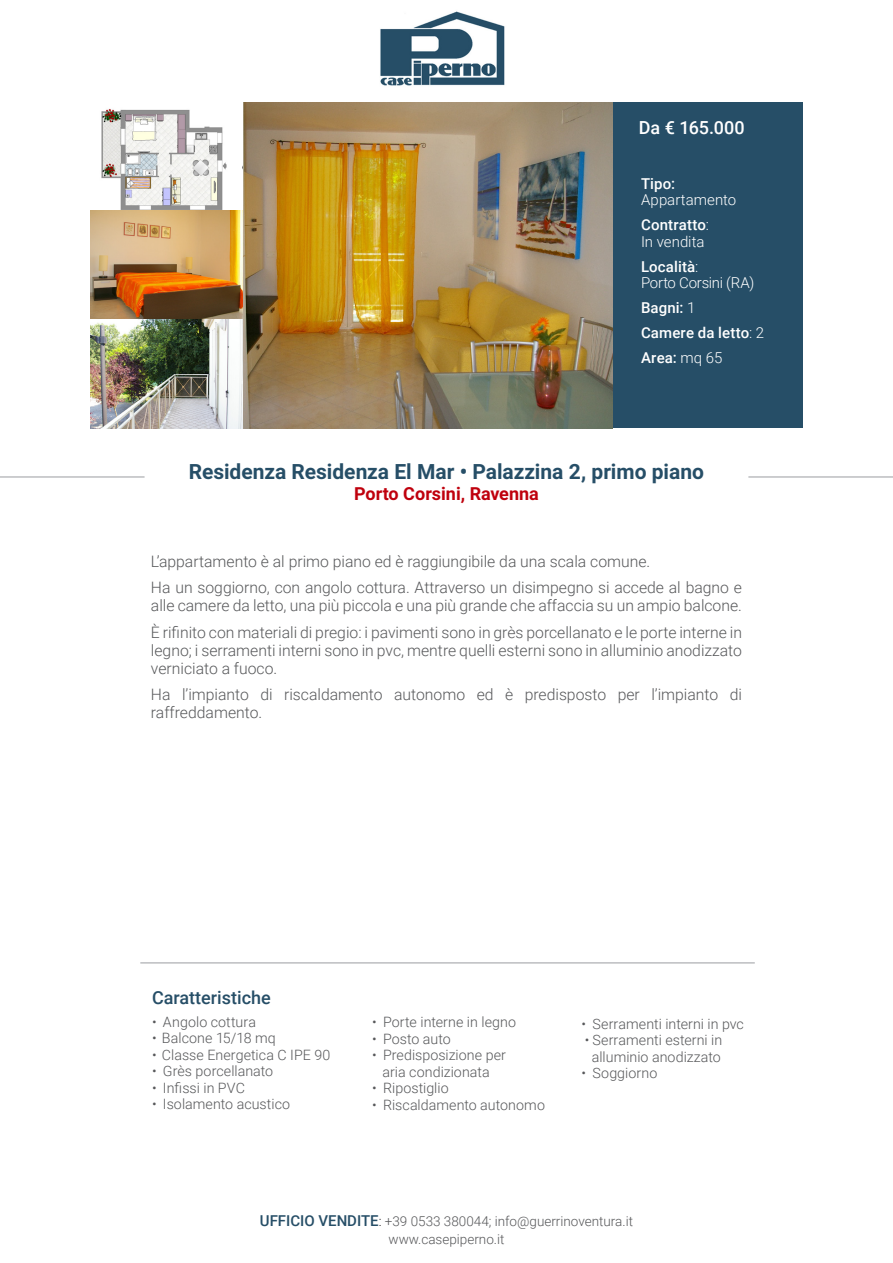
<style>
.page{position:relative;width:893px;height:1263px;background:#fff}
.page>*{position:absolute;margin:0;border:0;box-sizing:border-box;transform-origin:0 0}
.t1{font:700 21px "Roboto";color:#264e67}
.t2{font:700 18px "Roboto";color:#bf000d}
.t3{font:500 18px "Roboto";color:#264e67}
.t4{font:500 18px "Roboto";color:#fff}
.t5{font:300 15.75px/18px "Roboto";color:#57585a}
.t6{font:500 15px "Roboto";letter-spacing:.01em;color:#fff}
.t7{font:300 15px "Roboto";color:#fff}
.t8{font:300 14.25px "Roboto";letter-spacing:.005em;color:#57585a}
.t9{font:300 13.5px "Roboto";color:#57585a}
.s1{font-weight:300}
.s2{font-weight:500;font-size:15px;color:#264e67}
.s3{color:#231f20}
</style>
<div class="page">
<div style="left:611px;top:102px;width:192px;height:326px;background:#264e67"></div>
<img style="left:90px;top:102px;width:522px;height:326px">
<img style="left:380px;top:11px;width:125px;height:75px">
<hr style="left:0;top:476px;width:145px;height:2px;background:#bcbdc0">
<hr style="left:748px;top:476px;width:145px;height:2px;background:#bcbdc0">
<hr style="left:140px;top:962px;width:615px;height:2px;background:#bcbdc0">
<div style="left:230px;top:159px;width:12px;height:13px;background:#fff"></div>
<p class="t4" style="left:639px;top:115px;width:107px">Da € 165.000</p>
<p class="t6" style="left:641px;top:173px;width:36px">Tipo:</p>
<p class="t7" style="left:641px;top:189px;width:97px">Appartamento</p>
<p class="t6" style="left:641px;top:214px;width:69px">Contratto<span class="s1">:</span></p>
<p class="t7" style="left:641px;top:231px;width:65px">In vendita</p>
<p class="t6" style="left:641px;top:256px;width:59px">Località<span class="s1">:</span></p>
<p class="t7" style="left:641px;top:272px;width:115px">Porto Corsini (RA)</p>
<p class="t6" style="left:641px;top:297px;width:56px">Bagni: <span class="s1">1</span></p>
<p class="t6" style="left:641px;top:322px;width:125px">Camere da letto<span class="s1">: 2</span></p>
<p class="t6" style="left:641px;top:347px;width:83px">Area: <span class="s1">mq 65</span></p>
<p class="t1" style="left:189px;top:457px;width:517px">Residenza Residenza El Mar • Palazzina 2, primo piano</p>
<p class="t2" style="left:354px;top:481px;width:186px">Porto Corsini, Ravenna</p>
<p class="t5" style="left:151px;top:551px;width:501px">L’appartamento è al primo piano ed è raggiungibile da una scala comune.</p>
<p class="t5" style="left:151px;top:578px;width:593px">Ha un soggiorno, con angolo cottura. Attraverso un disimpegno si accede al bagno e alle camere da letto, una più piccola e una più grande che affaccia su un ampio balcone.</p>
<p class="t5" style="left:151px;top:622px;width:593px;text-align:justify">È rifinito con materiali di pregio: i pavimenti sono in grès porcellanato e le porte interne in legno; i serramenti interni sono in pvc, mentre quelli esterni sono in alluminio anodizzato verniciato a fuoco.</p>
<p class="t5" style="left:151px;top:685px;width:593px">Ha l’impianto di riscaldamento autonomo ed è predisposto per l’impianto di raffreddamento.</p>
<p class="t3" style="left:152px;top:985px;width:120px">Caratteristiche</p>
<p class="t8" style="left:152px;top:1012px;width:105px">• Angolo cottura</p>
<p class="t8" style="left:152px;top:1028px;width:125px">• Balcone 15/18 mq</p>
<p class="t8" style="left:152px;top:1045px;width:180px">• Classe Energetica C IPE 90</p>
<p class="t8" style="left:152px;top:1061px;width:123px">• Grès porcellanato</p>
<p class="t8" style="left:152px;top:1078px;width:94px">• Infissi in PVC</p>
<p class="t8" style="left:152px;top:1094px;width:140px">• Isolamento acustico</p>
<p class="t8" style="left:372px;top:1012px;width:145px">• Porte interne in legno</p>
<p class="t8" style="left:372px;top:1028px;width:80px">• Posto auto</p>
<p class="t8" style="left:372px;top:1045px;width:135px">• Predisposizione per</p>
<p class="t8" style="left:382px;top:1061px;width:109px">aria condizionata</p>
<p class="t8" style="left:372px;top:1078px;width:78px">• Ripostiglio</p>
<p class="t8" style="left:372px;top:1094px;width:174px">• Riscaldamento autonomo</p>
<p class="t8" style="left:581px;top:1014px;width:164px">• Serramenti interni in pvc</p>
<p class="t8" style="left:585px;top:1030px;width:139px">• Serramenti esterni in</p>
<p class="t8" style="left:592px;top:1047px;width:130px">alluminio anodizzato</p>
<p class="t8" style="left:581px;top:1063px;width:77px">• Soggiorno</p>
<p class="t9" style="left:260px;top:1212px;width:375px"><span class="s2">UFFICIO VENDITE</span><span class="s3">:</span> +39 0533 380044; info@guerrinoventura.it</p>
<p class="t9" style="left:388px;top:1230px;width:117px">www.casepiperno.it</p>
</div>
